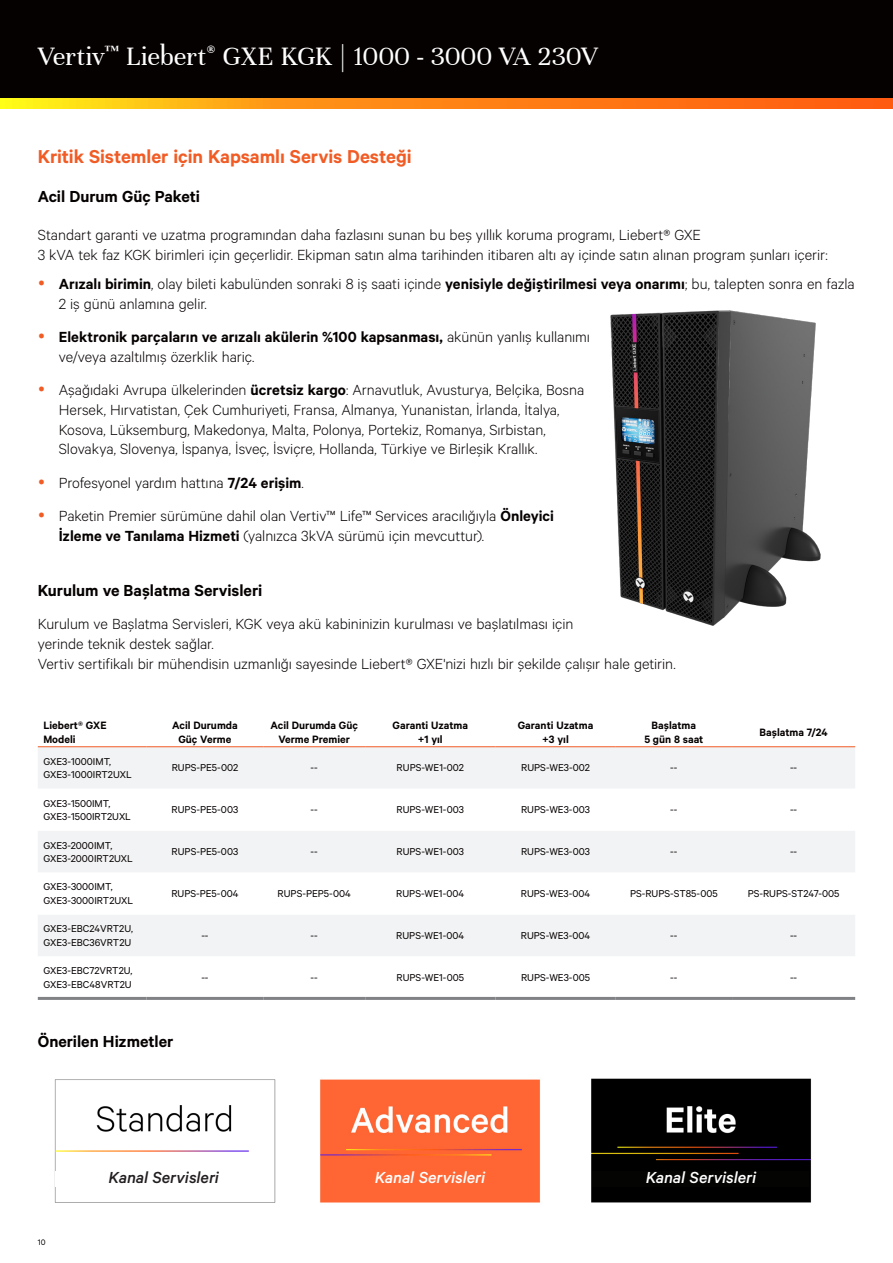
<style>
.page{position:relative;width:893px;height:1263px;background:#fff}
.page>*{position:absolute;margin:0;border:0;box-sizing:border-box;transform-origin:0 0}
.t1{font:28.5px "Unna";color:#fff}
.Vertiv_Orange_Main_Heading{font:600 21px "Calibre";letter-spacing:-.005em;color:#f15b24}
.Vertiv_Heading{font:600 18px "Calibre";color:#060101}
.Vertiv_Caption{font:italic 500 18px "Calibre";letter-spacing:-.005em;color:#fff}
.Vertiv_Orange_Main_Heading-2{font:600 18px "Calibre";letter-spacing:-.005em;color:#060101}
.Vertiv_Caption-2{font:italic 500 18px "Calibre";letter-spacing:-.005em;color:#231f20}
.Vertiv_Body_Text{font:300 16.5px/19.8px "Calibre";letter-spacing:-.005em;color:#060101}
.t2{font:600 16.5px/19.8px "Calibre";color:#060101}
.Table_Header_Black{font:600 12px/13.5px "Calibre";color:#060101;text-align:center}
.Table_Body{font:11.25px/13.5px "Calibre";color:#060101}
.t3{font:9px "Calibre";color:#060101}
.s1{font-weight:600}
.s2{font-weight:300}
</style>
<div class="page">
<div style="left:0;top:0;width:893px;height:108px;background:#060101"></div>
<svg style="left:0;top:98px;width:893px;height:11px;background:#ff9014"></svg>
<div style="left:38px;top:747px;width:817px;height:41px;background:#f2f3f4"></div>
<svg style="left:38px;top:831px;width:817px;height:166px;fill:#f4f4f4"></svg>
<hr style="left:38px;top:746px;width:109px;height:1px;background:#f15b24">
<hr style="left:147px;top:746px;width:116px;height:1px;background:#f15b24">
<hr style="left:263px;top:746px;width:102px;height:1px;background:#f15b24">
<hr style="left:365px;top:746px;width:130px;height:1px;background:#f15b24">
<hr style="left:495px;top:746px;width:121px;height:1px;background:#f15b24">
<hr style="left:616px;top:746px;width:116px;height:1px;background:#f15b24">
<hr style="left:732px;top:746px;width:123px;height:1px;background:#f15b24">
<hr style="left:38px;top:997px;width:109px;height:3px;background:#808285">
<hr style="left:147px;top:997px;width:116px;height:3px;background:#808285">
<hr style="left:263px;top:997px;width:102px;height:3px;background:#808285">
<hr style="left:365px;top:997px;width:130px;height:3px;background:#808285">
<hr style="left:495px;top:997px;width:121px;height:3px;background:#808285">
<hr style="left:616px;top:997px;width:116px;height:3px;background:#808285">
<hr style="left:732px;top:997px;width:123px;height:3px;background:#808285">
<img style="left:610px;top:310px;width:211px;height:316px">
<img style="left:54px;top:1079px;width:222px;height:124px">
<img style="left:320px;top:1079px;width:220px;height:124px">
<img style="left:591px;top:1078px;width:220px;height:125px">
<div style="left:593px;top:1171px;width:216px;height:16px;background:#040503"></div>
<div style="left:56px;top:1171px;width:216px;height:16px;background:#fff"></div>
<div style="left:322px;top:1172px;width:216px;height:15px;background:#ff6634"></div>
<h1 class="t1" style="left:38px;top:40px;width:562px">Vertiv<sup>™</sup> Liebert<sup>®</sup> GXE KGK | 1000 - 3000 VA 230V</h1>
<p class="Vertiv_Orange_Main_Heading" style="left:38px;top:144px;width:375px">Kritik Sistemler için Kapsamlı Servis Desteği</p>
<p class="Vertiv_Orange_Main_Heading-2" style="left:38px;top:186px;width:164px">Acil Durum Güç Paketi</p>
<p class="Vertiv_Body_Text" style="left:38px;top:224px;width:791px">Standart garanti ve uzatma programından daha fazlasını sunan bu beş yıllık koruma programı, Liebert® GXE<br>3 kVA tek faz KGK birimleri için geçerlidir. Ekipman satın alma tarihinden itibaren altı ay içinde satın alınan program şunları içerir:</p>
<p class="Vertiv_Body_Text" style="left:59px;top:273px;width:797px"><span class="s1">Arızalı birimin</span>, olay bileti kabulünden sonraki 8 iş saati içinde <span class="s1">yenisiyle değiştirilmesi veya onarımı</span>; bu, talepten sonra en fazla<br>2 iş günü anlamına gelir.</p>
<p class="t2" style="left:59px;top:326px;width:533px">Elektronik parçaların ve arızalı akülerin %100 kapsanması, <span class="s2">akünün yanlış kullanımı ve/veya azaltılmış özerklik hariç.</span></p>
<p class="Vertiv_Body_Text" style="left:59px;top:379px;width:527px">Aşağıdaki Avrupa ülkelerinden <span class="s1">ücretsiz kargo</span>: Arnavutluk, Avusturya, Belçika, Bosna Hersek, Hırvatistan, Çek Cumhuriyeti, Fransa, Almanya, Yunanistan, İrlanda, İtalya, Kosova, Lüksemburg, Makedonya, Malta, Polonya, Portekiz, Romanya, Sırbistan, Slovakya, Slovenya, İspanya, İsveç, İsviçre, Hollanda, Türkiye ve Birleşik Krallık.</p>
<p class="Vertiv_Body_Text" style="left:59px;top:472px;width:247px">Profesyonel yardım hattına <span class="s1">7/24 erişim</span>.</p>
<p class="Vertiv_Body_Text" style="left:59px;top:505px;width:497px">Paketin Premier sürümüne dahil olan Vertiv™ Life™ Services aracılığıyla <span class="s1">Önleyici<br>İzleme ve Tanılama Hizmeti</span> (yalnızca 3kVA sürümü için mevcuttur).</p>
<p class="Vertiv_Heading" style="left:38px;top:580px;width:226px">Kurulum ve Başlatma Servisleri</p>
<p class="Vertiv_Body_Text" style="left:38px;top:614px;width:639px">Kurulum ve Başlatma Servisleri, KGK veya akü kabininizin kurulması ve başlatılması için<br>yerinde teknik destek sağlar.<br>Vertiv sertifikalı bir mühendisin uzmanlığı sayesinde Liebert® GXE'nizi hızlı bir şekilde çalışır hale getirin.</p>
<p class="Table_Header_Black" style="left:43px;top:718px;width:65px;text-align:left">Liebert® GXE<br>Modeli</p>
<p class="Table_Header_Black" style="left:172px;top:718px;width:67px">Acil Durumda<br>Güç Verme</p>
<p class="Table_Header_Black" style="left:271px;top:718px;width:89px">Acil Durumda Güç<br>Verme Premier</p>
<p class="Table_Header_Black" style="left:393px;top:718px;width:77px">Garanti Uzatma +1 yıl</p>
<p class="Table_Header_Black" style="left:518px;top:718px;width:77px">Garanti Uzatma +3 yıl</p>
<p class="Table_Header_Black" style="left:644px;top:718px;width:61px">Başlatma<br>5 gün 8 saat</p>
<p class="Table_Header_Black" style="left:759px;top:725px;width:70px">Başlatma 7/24</p>
<p class="Table_Body" style="left:43px;top:754px;width:90px">GXE3-1000IMT,<br>GXE3-1000IRT2UXL</p>
<p class="Table_Body" style="left:172px;top:761px;width:68px">RUPS-PE5-002</p>
<p class="Table_Body" style="left:311px;top:761px;width:9px">--</p>
<p class="Table_Body" style="left:397px;top:761px;width:69px">RUPS-WE1-002</p>
<p class="Table_Body" style="left:521px;top:761px;width:70px">RUPS-WE3-002</p>
<p class="Table_Body" style="left:670px;top:761px;width:9px">--</p>
<p class="Table_Body" style="left:790px;top:761px;width:9px">--</p>
<p class="Table_Body" style="left:43px;top:796px;width:89px">GXE3-1500IMT,<br>GXE3-1500IRT2UXL</p>
<p class="Table_Body" style="left:172px;top:803px;width:68px">RUPS-PE5-003</p>
<p class="Table_Body" style="left:311px;top:803px;width:9px">--</p>
<p class="Table_Body" style="left:397px;top:803px;width:69px">RUPS-WE1-003</p>
<p class="Table_Body" style="left:521px;top:803px;width:70px">RUPS-WE3-003</p>
<p class="Table_Body" style="left:670px;top:803px;width:9px">--</p>
<p class="Table_Body" style="left:790px;top:803px;width:9px">--</p>
<p class="Table_Body" style="left:43px;top:838px;width:91px">GXE3-2000IMT,<br>GXE3-2000IRT2UXL</p>
<p class="Table_Body" style="left:172px;top:845px;width:68px">RUPS-PE5-003</p>
<p class="Table_Body" style="left:311px;top:845px;width:9px">--</p>
<p class="Table_Body" style="left:397px;top:845px;width:69px">RUPS-WE1-003</p>
<p class="Table_Body" style="left:521px;top:845px;width:70px">RUPS-WE3-003</p>
<p class="Table_Body" style="left:670px;top:845px;width:9px">--</p>
<p class="Table_Body" style="left:790px;top:845px;width:9px">--</p>
<p class="Table_Body" style="left:43px;top:880px;width:91px">GXE3-3000IMT,<br>GXE3-3000IRT2UXL</p>
<p class="Table_Body" style="left:171px;top:886px;width:69px">RUPS-PE5-004</p>
<p class="Table_Body" style="left:278px;top:886px;width:75px">RUPS-PEP5-004</p>
<p class="Table_Body" style="left:396px;top:886px;width:69px">RUPS-WE1-004</p>
<p class="Table_Body" style="left:521px;top:886px;width:71px">RUPS-WE3-004</p>
<p class="Table_Body" style="left:630px;top:886px;width:89px">PS-RUPS-ST85-005</p>
<p class="Table_Body" style="left:748px;top:886px;width:93px">PS-RUPS-ST247-005</p>
<p class="Table_Body" style="left:43px;top:922px;width:91px">GXE3-EBC24VRT2U,<br>GXE3-EBC36VRT2U</p>
<p class="Table_Body" style="left:201px;top:928px;width:9px">--</p>
<p class="Table_Body" style="left:311px;top:928px;width:9px">--</p>
<p class="Table_Body" style="left:396px;top:928px;width:69px">RUPS-WE1-004</p>
<p class="Table_Body" style="left:521px;top:928px;width:71px">RUPS-WE3-004</p>
<p class="Table_Body" style="left:670px;top:928px;width:9px">--</p>
<p class="Table_Body" style="left:790px;top:928px;width:9px">--</p>
<p class="Table_Body" style="left:43px;top:964px;width:90px">GXE3-EBC72VRT2U,<br>GXE3-EBC48VRT2U</p>
<p class="Table_Body" style="left:201px;top:970px;width:9px">--</p>
<p class="Table_Body" style="left:311px;top:970px;width:9px">--</p>
<p class="Table_Body" style="left:397px;top:970px;width:69px">RUPS-WE1-005</p>
<p class="Table_Body" style="left:521px;top:970px;width:70px">RUPS-WE3-005</p>
<p class="Table_Body" style="left:670px;top:970px;width:9px">--</p>
<p class="Table_Body" style="left:790px;top:970px;width:9px">--</p>
<p class="Vertiv_Heading" style="left:38px;top:1031px;width:137px">Önerilen Hizmetler</p>
<p class="t3" style="left:38px;top:1236px;width:9px">10</p>
<p class="Vertiv_Caption-2" style="left:109px;top:1166px;width:112px">Kanal Servisleri</p>
<p class="Vertiv_Caption" style="left:375px;top:1167px;width:112px">Kanal Servisleri</p>
<p class="Vertiv_Caption" style="left:646px;top:1167px;width:112px">Kanal Servisleri</p>
</div>
